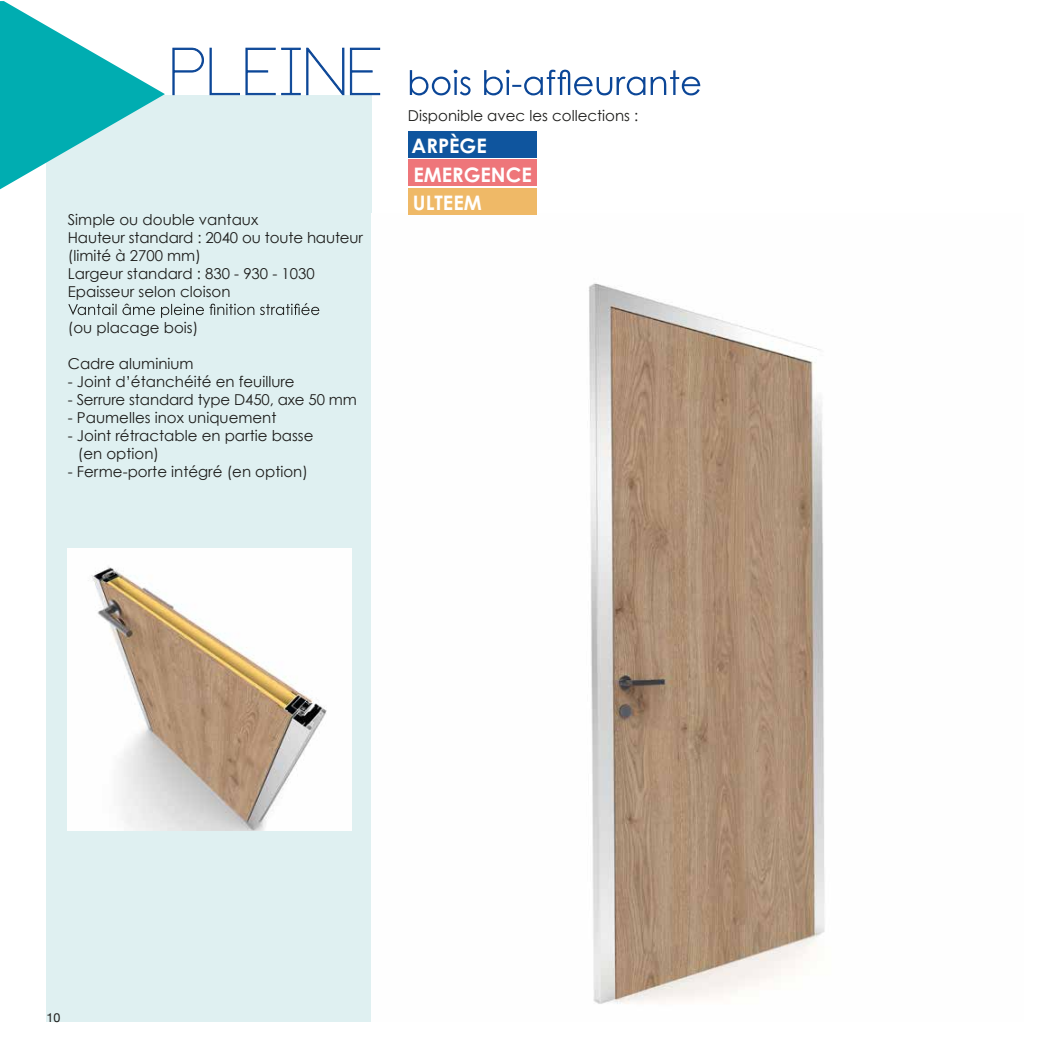
<style>
.page{position:relative;width:1063px;height:1063px;background:#fff}
.page>*{position:absolute;margin:0;border:0;box-sizing:border-box;transform-origin:0 0}
.t1{font:700 20px/28.2px "Century Gothic";color:#fff}
.t2{font:15px/18px "Century Gothic";color:#1d1d1b}
.t3{font:12.5px "Helvetica Neue";color:#1d1d1b}
</style>
<div class="page">
<div style="left:46px;top:95px;width:326px;height:927px;background:#dff0f1"></div>
<svg style="left:410px;top:70px;width:290px;height:25px"></svg>
<svg style="left:68px;top:303px;width:251px;height:15px"></svg>
<img style="left:589px;top:283px;width:236px;height:721px">
<img style="left:68px;top:548px;width:284px;height:282px">
<svg style="left:172px;top:48px;width:208px;height:47px"></svg>
<svg style="left:0;top:1px;width:165px;height:188px"></svg>
<div style="left:408px;top:131px;width:129px;height:27px;background:#0f559e"></div>
<div style="left:408px;top:159px;width:129px;height:27px;background:#ee767a"></div>
<div style="left:408px;top:188px;width:129px;height:27px;background:#efb967"></div>
<p class="t2" style="left:68px;top:210px;width:297px">Simple ou double vantaux<br>Hauteur standard : 2040 ou toute hauteur (limité à 2700 mm)<br>Largeur standard : 830 - 930 - 1030<br>Epaisseur selon cloison</p>
<p class="t2" style="left:68px;top:318px;width:132px">(ou placage bois)</p>
<p class="t2" style="left:68px;top:354px;width:127px">Cadre aluminium</p>
<p class="t2" style="left:68px;top:372px;width:228px">- Joint d’étanchéité en feuillure</p>
<p class="t2" style="left:68px;top:390px;width:291px">- Serrure standard type D450, axe 50 mm</p>
<p class="t2" style="left:68px;top:408px;width:210px">- Paumelles inox uniquement</p>
<p class="t2" style="left:78px;top:426px;width:237px;text-indent:-10px">- Joint rétractable en partie basse (en option)</p>
<p class="t2" style="left:68px;top:462px;width:242px">- Ferme-porte intégré (en option)</p>
<p class="t2" style="left:408px;top:107px;width:232px">Disponible avec les collections :</p>
<h1 class="t1" style="left:412px;top:131px;width:122px">ARPÈGE<br>EMERGENCE<br>ULTEEM</h1>
<p class="t3" style="left:47px;top:1008px;width:15px">10</p>
</div>
